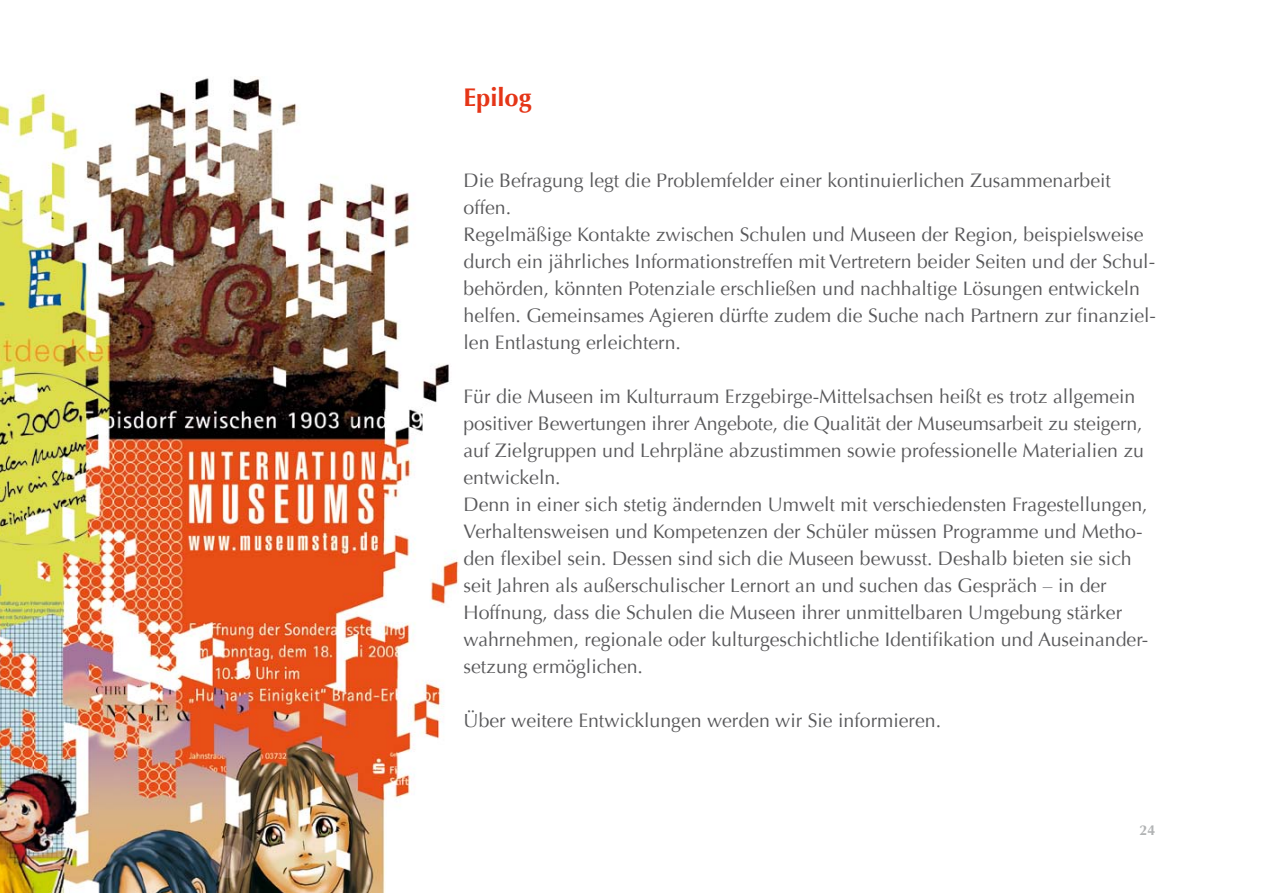
<style>
.page{position:relative;width:1263px;height:893px;background:#fff}
.page>*{position:absolute;margin:0;border:0;box-sizing:border-box;transform-origin:0 0}
.t1{font:700 25.5px "Optima";color:#e53517}
.t2{font:19.5px/27px "Optima";color:#58585a}
.t3{font:700 14.25px "Optima";color:#b1b3b4}
</style>
<div class="page">
<img style="left:0;top:76px;width:459px;height:817px">
<h1 class="t1" style="left:463px;top:83px;width:70px">Epilog</h1>
<p class="t2" style="left:463px;top:167px;width:694px">Die Befragung legt die Problemfelder einer kontinuierlichen Zusammenarbeit offen.<br>Regelmäßige Kontakte zwischen Schulen und Museen der Region, beispielsweise durch ein jährliches Informationstreffen mit Vertretern beider Seiten und der Schul&shy;behörden, könnten Potenziale erschließen und nachhaltige Lösungen entwickeln helfen. Gemeinsames Agieren dürfte zudem die Suche nach Partnern zur finanziel&shy;len Entlastung erleichtern.</p>
<p class="t2" style="left:463px;top:383px;width:686px">Für die Museen im Kulturraum Erzgebirge-Mittelsachsen heißt es trotz allgemein positiver Bewertungen ihrer Angebote, die Qualität der Museumsarbeit zu steigern, auf Zielgruppen und Lehrpläne abzustimmen sowie professionelle Materialien zu entwickeln.<br>Denn in einer sich stetig ändernden Umwelt mit verschiedensten Fragestellungen, Verhaltensweisen und Kompetenzen der Schüler müssen Programme und Metho&shy;den flexibel sein. Dessen sind sich die Museen bewusst. Deshalb bieten sie sich seit Jahren als außerschulischer Lernort an und suchen das Gespräch – in der Hoffnung, dass die Schulen die Museen ihrer unmittelbaren Umgebung stärker wahrnehmen, regionale oder kulturgeschichtliche Identifikation und Auseinander&shy;setzung ermöglichen.</p>
<p class="t2" style="left:463px;top:708px;width:479px">Über weitere Entwicklungen werden wir Sie informieren.</p>
<p class="t3" style="left:1139px;top:822px;width:17px">24</p>
</div>
